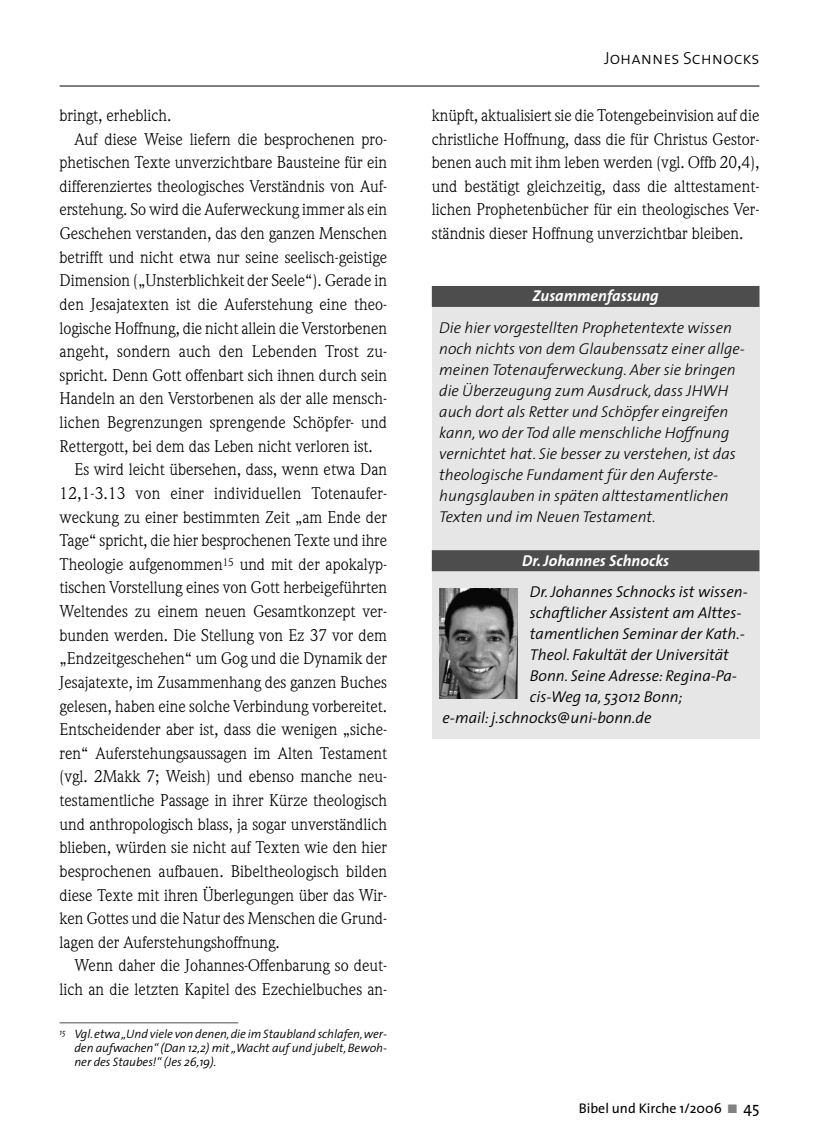
<style>
.page{position:relative;width:819px;height:1141px;background:#fff}
.page>*{position:absolute;margin:0;border:0;box-sizing:border-box;transform-origin:0 0}
.t1{font:17.5px "The Sans Light Caps";color:#000}
.t2{font:16.62px/23.6px "Weidemann";color:#000;text-align:justify}
.t3{font:italic 300 15.75px/21px "The Sans";color:#000}
.t4{font:italic 300 15.75px "The Sans";color:#000}
.t5{font:italic 700 15.75px "The Sans";color:#fff}
.t6{font:14px "The Sans";color:#000}
.t7{font:italic 300 12.25px/14px "The Sans";letter-spacing:-.005em;color:#000;text-align:justify}
.s1{color:#808080}
.s2{font-size:15.75px}
</style>
<div class="page">
<hr style="left:60px;top:86px;width:699px;height:1px;background:#000">
<hr style="left:60px;top:1022px;width:178px;height:1px;background:#808080">
<div style="left:432px;top:286px;width:327px;height:453px;background:#e6e6e6"></div>
<div style="left:432px;top:286px;width:327px;height:21px;background:#4d4d4d"></div>
<div style="left:432px;top:550px;width:327px;height:21px;background:#4d4d4d"></div>
<img style="left:439px;top:589px;width:78px;height:110px">
<p class="t2" style="left:60px;top:105px;width:113px">bringt, erheblich.</p>
<p class="t2" style="left:74px;top:128px;width:314px">Auf diese Weise liefern die besprochenen pro-</p>
<p class="t2" style="left:60px;top:152px;width:329px">phetischen Texte unverzichtbare Bausteine für ein</p>
<p class="t2" style="left:60px;top:176px;width:329px">differenziertes theologisches Verständnis von Auf-</p>
<p class="t2" style="left:60px;top:199px;width:329px">erstehung. So wird die Auferweckung immer als ein</p>
<p class="t2" style="left:60px;top:223px;width:329px">Geschehen verstanden, das den ganzen Menschen</p>
<p class="t2" style="left:60px;top:247px;width:329px">betrifft und nicht etwa nur seine seelisch-geistige</p>
<p class="t2" style="left:60px;top:270px;width:329px">Dimension („Unsterblichkeit der Seele“). Gerade in</p>
<p class="t2" style="left:60px;top:294px;width:329px">den Jesajatexten ist die Auferstehung eine theo-</p>
<p class="t2" style="left:60px;top:317px;width:329px">logische Hoffnung, die nicht allein die Verstorbenen</p>
<p class="t2" style="left:60px;top:341px;width:329px">angeht, sondern auch den Lebenden Trost zu-</p>
<p class="t2" style="left:60px;top:365px;width:329px">spricht. Denn Gott offenbart sich ihnen durch sein</p>
<p class="t2" style="left:60px;top:388px;width:329px">Handeln an den Verstorbenen als der alle mensch-</p>
<p class="t2" style="left:60px;top:412px;width:329px">lichen Begrenzungen sprengende Schöpfer- und</p>
<p class="t2" style="left:60px;top:436px;width:315px">Rettergott, bei dem das Leben nicht verloren ist.</p>
<p class="t2" style="left:74px;top:459px;width:314px">Es wird leicht übersehen, dass, wenn etwa Dan</p>
<p class="t2" style="left:60px;top:483px;width:329px">12,1-3.13 von einer individuellen Totenaufer-</p>
<p class="t2" style="left:60px;top:506px;width:329px">weckung zu einer bestimmten Zeit „am Ende der</p>
<p class="t2" style="left:60px;top:530px;width:329px">Tage“ spricht, die hier besprochenen Texte und ihre</p>
<p class="t2" style="left:60px;top:554px;width:329px">Theologie aufgenommen<sup>15</sup> und mit der apokalyp-</p>
<p class="t2" style="left:60px;top:577px;width:329px">tischen Vorstellung eines von Gott herbeigeführten</p>
<p class="t2" style="left:60px;top:601px;width:329px">Weltendes zu einem neuen Gesamtkonzept ver-</p>
<p class="t2" style="left:60px;top:625px;width:329px">bunden werden. Die Stellung von Ez 37 vor dem</p>
<p class="t2" style="left:60px;top:648px;width:329px">„Endzeitgeschehen“ um Gog und die Dynamik der</p>
<p class="t2" style="left:60px;top:672px;width:329px">Jesajatexte, im Zusammenhang des ganzen Buches</p>
<p class="t2" style="left:60px;top:695px;width:329px">gelesen, haben eine solche Verbindung vorbereitet.</p>
<p class="t2" style="left:60px;top:719px;width:329px">Entscheidender aber ist, dass die wenigen „siche-</p>
<p class="t2" style="left:60px;top:743px;width:329px">ren“ Auferstehungsaussagen im Alten Testament</p>
<p class="t2" style="left:60px;top:766px;width:329px">(vgl. 2Makk 7; Weish) und ebenso manche neu-</p>
<p class="t2" style="left:60px;top:790px;width:329px">testamentliche Passage in ihrer Kürze theologisch</p>
<p class="t2" style="left:60px;top:814px;width:329px">und anthropologisch blass, ja sogar unverständlich</p>
<p class="t2" style="left:60px;top:837px;width:329px">blieben, würden sie nicht auf Texten wie den hier</p>
<p class="t2" style="left:60px;top:861px;width:329px">besprochenen aufbauen. Bibeltheologisch bilden</p>
<p class="t2" style="left:60px;top:884px;width:329px">diese Texte mit ihren Überlegungen über das Wir-</p>
<p class="t2" style="left:60px;top:908px;width:329px">ken Gottes und die Natur des Menschen die Grund-</p>
<p class="t2" style="left:60px;top:932px;width:222px">lagen der Auferstehungshoffnung.</p>
<p class="t2" style="left:74px;top:955px;width:314px">Wenn daher die Johannes-Offenbarung so deut-</p>
<p class="t2" style="left:60px;top:979px;width:329px">lich an die letzten Kapitel des Ezechielbuches an-</p>
<p class="t7" style="left:74px;top:1028px;width:314px;text-indent:-15px"><sup>15</sup> Vgl.etwa „Und viele von denen,die im Staubland schlafen,wer&shy;den aufwachen“ (Dan 12,2) mit „Wacht auf und jubelt, Bewoh&shy;ner des Staubes!“ (Jes 26,19).</p>
<p class="t1" style="left:604px;top:48px;width:157px">Johannes Schnocks</p>
<p class="t2" style="left:432px;top:105px;width:329px">knüpft, aktualisiert sie die Totengebeinvision auf die christliche Hoffnung, dass die für Christus Gestor&shy;benen auch mit ihm leben werden (vgl. Offb 20,4), und bestätigt gleichzeitig, dass die alttestament&shy;lichen Prophetenbücher für ein theologisches Ver&shy;ständnis dieser Hoffnung unverzichtbar bleiben.</p>
<p class="t5" style="left:532px;top:290px;width:128px">Zusammenfassung</p>
<p class="t3" style="left:439px;top:319px;width:307px">Die hier vorgestellten Prophetentexte wissen noch nichts von dem Glaubenssatz einer allge&shy;meinen Totenauferweckung. Aber sie bringen die Überzeugung zum Ausdruck, dass JHWH auch dort als Retter und Schöpfer eingreifen kann, wo der Tod alle menschliche Hoffnung vernichtet hat. Sie besser zu verstehen, ist das theologische Fundament für den Auferste&shy;hungsglauben in späten alttestamentlichen Texten und im Neuen Testament.</p>
<p class="t5" style="left:522px;top:554px;width:148px">Dr. Johannes Schnocks</p>
<p class="t4" style="left:530px;top:586px;width:219px">Dr. Johannes Schnocks ist wissen-</p>
<p class="t4" style="left:530px;top:607px;width:213px">schaftlicher Assistent am Alttes-</p>
<p class="t4" style="left:530px;top:628px;width:217px">tamentlichen Seminar der Kath.-</p>
<p class="t4" style="left:530px;top:649px;width:200px">Theol. Fakultät der Universität</p>
<p class="t4" style="left:530px;top:670px;width:209px">Bonn. Seine Adresse: Regina-Pa-</p>
<p class="t4" style="left:530px;top:691px;width:154px">cis-Weg 1a, 53012 Bonn;</p>
<p class="t4" style="left:442px;top:712px;width:210px">e-mail: j.schnocks@uni-bonn.de</p>
<p class="t6" style="left:578px;top:1103px;width:182px">Bibel und Kirche 1/2006 <span class="s1">■</span> <span class="s2">45</span></p>
</div>
